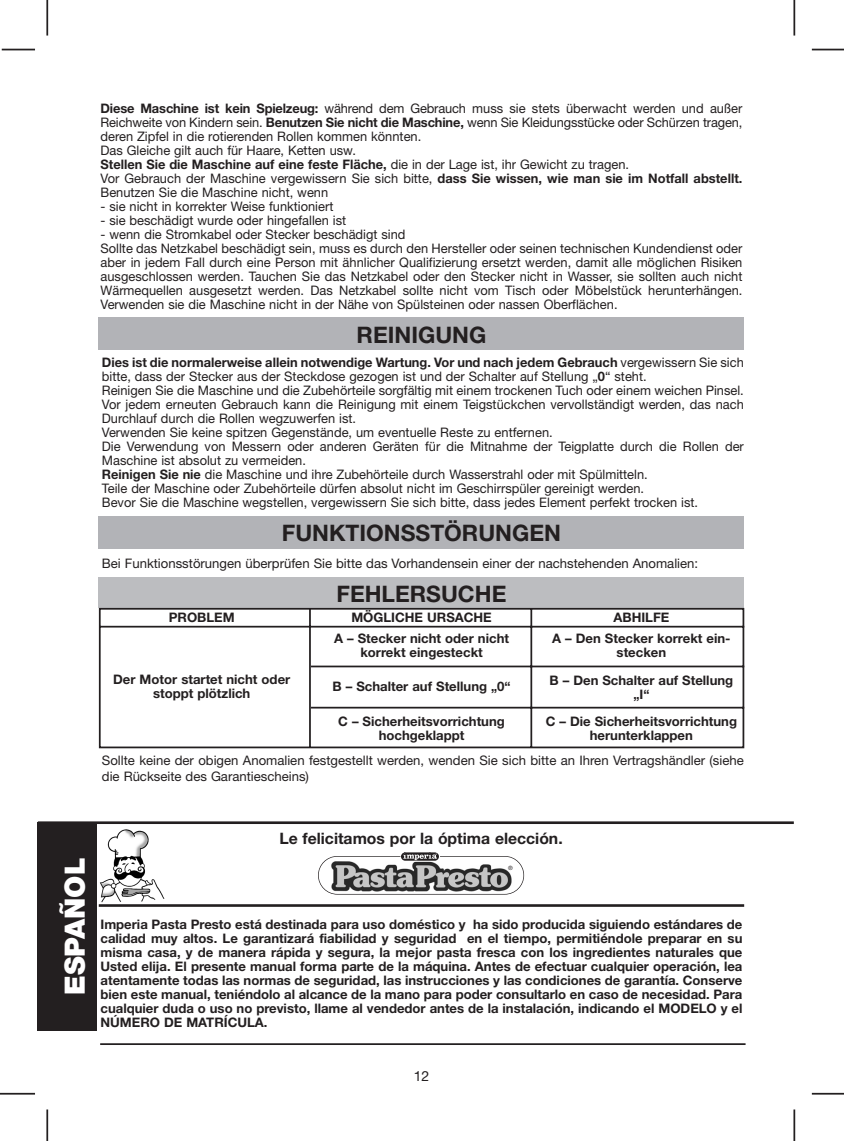
<style>
.page{position:relative;width:844px;height:1141px;background:#fff}
.page>*{position:absolute;margin:0;border:0;box-sizing:border-box;transform-origin:0 0}
.t1{font:900 28px "Helvetica Neue";color:#fff}
.t2{font:700 22.75px "Helvetica Neue";color:#231f20}
.t3{font:700 15.75px "Helvetica Neue";color:#231f20}
.t4{font:14px "Helvetica Neue";color:#231f20}
.t5{font:13.12px/14px "Helvetica Neue";color:#231f20}
.t6{font:700 13.12px/14px "Helvetica Neue";color:#231f20;text-align:center}
.t7{font:5.77px "Helvetica Neue";color:#231f20}
.s1{font-weight:700}
</style>
<div class="page">
<hr style="left:2px;top:49px;width:33px;height:1px;background:#231f20">
<hr style="left:811px;top:49px;width:32px;height:1px;background:#231f20">
<hr style="left:0;top:1093px;width:35px;height:2px;background:#231f20">
<hr style="left:811px;top:1093px;width:32px;height:2px;background:#231f20">
<hr style="left:46px;top:1109px;width:2px;height:32px;background:#231f20">
<hr style="left:793px;top:1109px;width:2px;height:32px;background:#231f20">
<hr style="left:46px;top:0;width:2px;height:36px;background:#231f20">
<hr style="left:793px;top:0;width:2px;height:36px;background:#231f20">
<hr style="left:100px;top:1043px;width:645px;height:2px;background:#231f20">
<div style="left:99px;top:318px;width:645px;height:32px;background:#b2b3b7"></div>
<div style="left:99px;top:516px;width:645px;height:32px;background:#b2b3b7"></div>
<div style="left:99px;top:577px;width:645px;height:31px;background:#bcbdc0"></div>
<svg style="left:98px;top:607px;width:647px;height:142px"></svg>
<img style="left:100px;top:829px;width:65px;height:73px">
<img style="left:329px;top:859px;width:186px;height:34px">
<div style="left:318px;top:856px;width:206px;height:39px;border:1px solid #231f20;border-radius:19px"></div>
<svg style="left:400px;top:852px;width:40px;height:10px"></svg>
<svg style="left:401px;top:852px;width:38px;height:9px"></svg>
<div style="left:37px;top:822px;width:59px;height:209px;background:#231f20"></div>
<hr style="left:99px;top:904px;width:645px;height:3px;background:#231f20">
<hr style="left:38px;top:821px;width:755px;height:3px;background:#231f20">
<p class="t5" style="left:100px;top:102px;width:643px"><span class="s1">Diese Maschine ist kein Spielzeug:</span> während dem Gebrauch muss sie stets überwacht werden und außer Reichweite von Kindern sein. <span class="s1">Benutzen Sie nicht die Maschine,</span> wenn Sie Kleidungsstücke oder Schürzen tragen, deren Zipfel in die rotierenden Rollen kommen könnten.<br>Das Gleiche gilt auch für Haare, Ketten usw.<br><span class="s1">Stellen Sie die Maschine auf eine feste Fläche,</span> die in der Lage ist, ihr Gewicht zu tragen.<br>Vor Gebrauch der Maschine vergewissern Sie sich bitte, <span class="s1">dass Sie wissen, wie man sie im Notfall abstellt.<br></span>Benutzen Sie die Maschine nicht, wenn</p>
<p class="t5" style="left:100px;top:200px;width:234px">- sie nicht in korrekter Weise funktioniert</p>
<p class="t5" style="left:100px;top:214px;width:247px">- sie beschädigt wurde oder hingefallen ist</p>
<p class="t5" style="left:100px;top:228px;width:643px">- wenn die Stromkabel oder Stecker beschädigt sind<br>Sollte das Netzkabel beschädigt sein, muss es durch den Hersteller oder seinen technischen Kundendienst oder aber in jedem Fall durch eine Person mit ähnlicher Qualifizierung ersetzt werden, damit alle möglichen Risiken ausgeschlossen werden. Tauchen Sie das Netzkabel oder den Stecker nicht in Wasser, sie sollten auch nicht Wärmequellen ausgesetzt werden. Das Netzkabel sollte nicht vom Tisch oder Möbelstück herunterhängen.<br>Verwenden sie die Maschine nicht in der Nähe von Spülsteinen oder nassen Oberflächen.</p>
<h2 class="t2" style="left:356px;top:326px;width:131px">REINIGUNG</h2>
<p class="t5" style="left:102px;top:356px;width:643px"><span class="s1">Dies ist die normalerweise allein notwendige Wartung. Vor und nach jedem Gebrauch</span> vergewissern Sie sich bitte, dass der Stecker aus der Steckdose gezogen ist und der Schalter auf Stellung „<span class="s1">0</span>“ steht.<br>Reinigen Sie die Maschine und die Zubehörteile sorgfältig mit einem trockenen Tuch oder einem weichen Pinsel.<br>Vor jedem erneuten Gebrauch kann die Reinigung mit einem Teigstückchen vervollständigt werden, das nach Durchlauf durch die Rollen wegzuwerfen ist.<br>Verwenden Sie keine spitzen Gegenstände, um eventuelle Reste zu entfernen.<br>Die Verwendung von Messern oder anderen Geräten für die Mitnahme der Teigplatte durch die Rollen der Maschine ist absolut zu vermeiden.<br><span class="s1">Reinigen Sie nie</span> die Maschine und ihre Zubehörteile durch Wasserstrahl oder mit Spülmitteln.<br>Teile der Maschine oder Zubehörteile dürfen absolut nicht im Geschirrspüler gereinigt werden.<br>Bevor Sie die Maschine wegstellen, vergewissern Sie sich bitte, dass jedes Element perfekt trocken ist.</p>
<h2 class="t2" style="left:282px;top:525px;width:280px">FUNKTIONSSTÖRUNGEN</h2>
<p class="t5" style="left:102px;top:557px;width:597px">Bei Funktionsstörungen überprüfen Sie bitte das Vorhandensein einer der nachstehenden Anomalien:</p>
<p class="t6" style="left:169px;top:612px;width:67px">PROBLEM</p>
<p class="t6" style="left:113px;top:673px;width:178px">Der Motor startet nicht oder stoppt plötzlich</p>
<h2 class="t2" style="left:336px;top:586px;width:171px">FEHLERSUCHE</h2>
<p class="t6" style="left:334px;top:608px;width:176px;line-height:21px">MÖGLICHE URSACHE<br>A – Stecker nicht oder nicht</p>
<p class="t6" style="left:360px;top:647px;width:124px">korrekt eingesteckt</p>
<p class="t6" style="left:332px;top:680px;width:180px">B – Schalter auf Stellung „0“</p>
<p class="t6" style="left:338px;top:715px;width:168px">C – Sicherheitsvorrichtung hochgeklappt</p>
<p class="t6" style="left:552px;top:608px;width:180px;line-height:21px">ABHILFE<br>A – Den Stecker korrekt ein-</p>
<p class="t6" style="left:549px;top:640px;width:185px;line-height:28px">stecken<br>B – Den Schalter auf Stellung</p>
<p class="t6" style="left:545px;top:683px;width:193px;line-height:26.2px">„I“<br>C – Die Sicherheitsvorrichtung</p>
<p class="t6" style="left:589px;top:729px;width:105px">herunterklappen</p>
<p class="t5" style="left:102px;top:754px;width:643px;line-height:15.8px">Sollte keine der obigen Anomalien festgestellt werden, wenden Sie sich bitte an Ihren Vertragshändler (siehe die Rückseite des Garantiescheins)</p>
<h1 class="t1" style="left:65px;top:995px;width:139px;rotate:-90deg">ESPAÑOL</h1>
<p class="t3" style="left:279px;top:833px;width:285px">Le felicitamos por la óptima elección.</p>
<p class="t7" style="left:508px;top:866px;width:6px">®</p>
<p class="t6" style="left:100px;top:918px;width:643px;text-align:justify">Imperia Pasta Presto está destinada para uso doméstico y ha sido producida siguiendo estándares de calidad muy altos. Le garantizará fiabilidad y seguridad en el tiempo, permitiéndole preparar en su misma casa, y de manera rápida y segura, la mejor pasta fresca con los ingredientes naturales que Usted elija. El presente manual forma parte de la máquina. Antes de efectuar cualquier operación, lea atentamente todas las normas de seguridad, las instrucciones y las condiciones de garantía. Conserve bien este manual, teniéndolo al alcance de la mano para poder consultarlo en caso de necesidad. Para cualquier duda o uso no previsto, llame al vendedor antes de la instalación, indicando el MODELO y el NÚMERO DE MATRÍCULA.</p>
<p class="t4" style="left:413px;top:1071px;width:17px">12</p>
</div>
